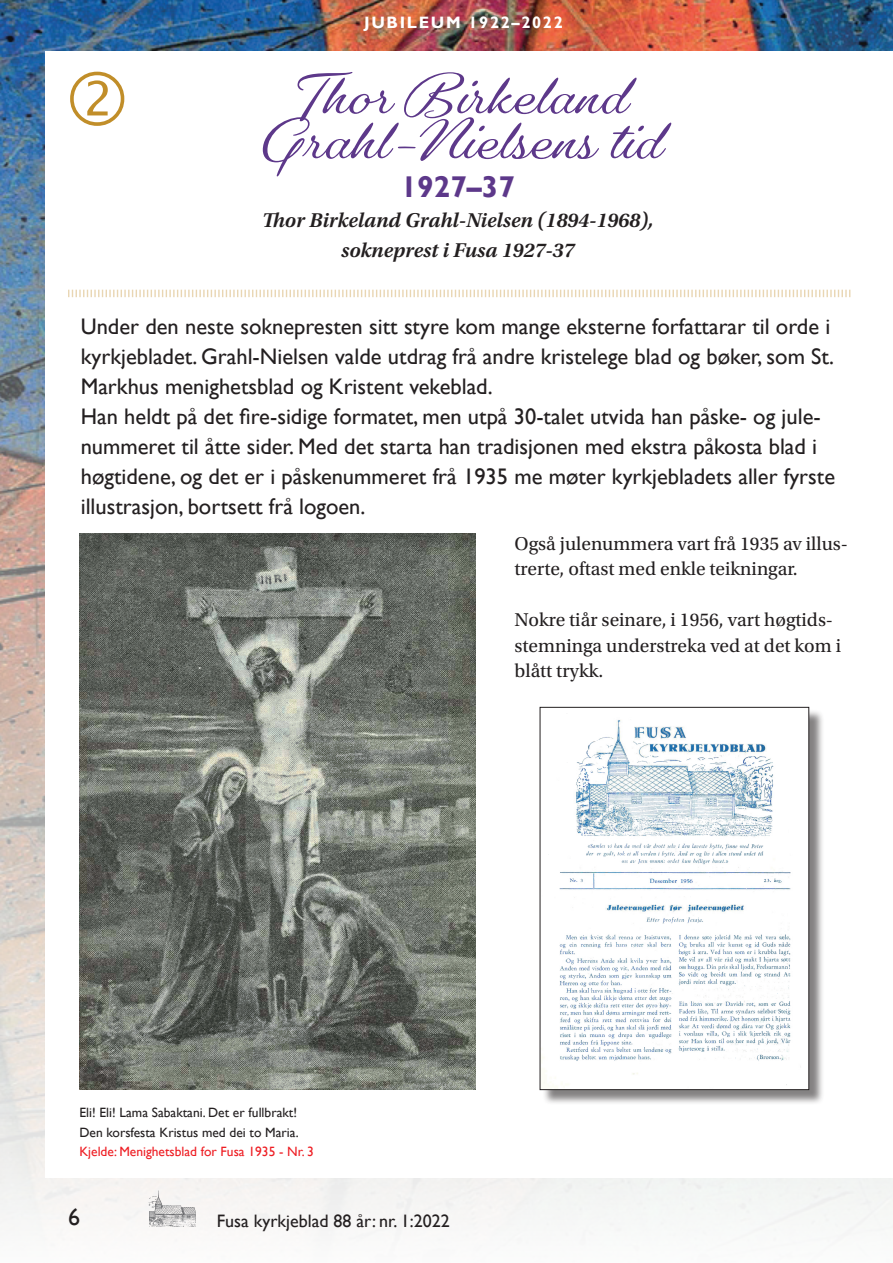
<style>
.page{position:relative;width:893px;height:1263px;background:#fff}
.page>*{position:absolute;margin:0;border:0;box-sizing:border-box;transform-origin:0 0}
.t1{font:700 54px/45px "Gautreaux";color:#5d388a;text-align:center}
.t2{font:700 30px "Gill Sans";color:#5d388a}
.t3{font:24px "Gill Sans";color:#231f20}
.t4{font:22.5px/30px "Gill Sans";color:#231f20}
.t5{font:italic 600 21px/30px "Utopia Std";color:#231f20;text-align:center}
.t6{font:19.5px/25.5px "Utopia Std";color:#231f20}
.t7{font:18px "Gill Sans";color:#231f20}
.t8{font:700 16.5px "Gill Sans";letter-spacing:.1em;color:#fff}
.t9{font:13.5px/19.5px "Gill Sans";color:#231f20}
.t10{font:13.5px "Gill Sans";color:#ee1d23}
</style>
<div class="page">
<img style="left:0;top:0;width:893px;height:1231px">
<div style="left:45px;top:52px;width:848px;height:1126px;background:#fff"></div>
<svg style="left:68px;top:289px;width:783px;height:9px"></svg>
<img style="left:79px;top:533px;width:396px;height:556px">
<div style="left:542px;top:709px;width:283px;height:396px;background:#231f20;opacity:.56"></div>
<img style="left:542px;top:709px;width:265px;height:379px">
<div style="left:540px;top:707px;width:269px;height:383px;border:1px solid #231f20"></div>
<p class="t8" style="left:364px;top:13px;width:200px">JUBILEUM 1922–2022</p>
<h1 class="t1" style="left:256px;top:72px;width:406px">Thor Birkeland<br>Grahl-Nielsens tid</h1>
<h2 class="t2" style="left:401px;top:169px;width:116px">1927–37</h2>
<p class="t5" style="left:262px;top:205px;width:393px">Thor Birkeland Grahl-Nielsen (1894-1968), sokneprest i Fusa 1927-37</p>
<p class="t4" style="left:81px;top:312px;width:756px">Under den neste soknepresten sitt styre kom mange eksterne forfattarar til orde i kyrkjebladet. Grahl-Nielsen valde utdrag frå andre kristelege blad og bøker, som St.<br>Markhus menighetsblad og Kristent vekeblad.<br>Han heldt på det fire-sidige formatet, men utpå 30-talet utvida han påske- og jule&shy;nummeret til åtte sider. Med det starta han tradisjonen med ekstra påkosta blad i høgtidene, og det er i påskenummeret frå 1935 me møter kyrkjebladets aller fyrste illustrasjon, bortsett frå logoen.</p>
<p class="t6" style="left:514px;top:531px;width:335px">Også julenummera vart frå 1935 av illus&shy;trerte, oftast med enkle teikningar.</p>
<p class="t6" style="left:514px;top:607px;width:328px">Nokre tiår seinare, i 1956, vart høgtids&shy;stemninga understreka ved at det kom i blått trykk.</p>
<p class="t9" style="left:79px;top:1103px;width:221px">Eli! Eli! Lama Sabaktani. Det er fullbrakt!<br>Den korsfesta Kristus med dei to Maria.</p>
<p class="t10" style="left:79px;top:1144px;width:236px">Kjelde: Menighetsblad for Fusa 1935 - Nr. 3</p>
<p class="t3" style="left:68px;top:1203px;width:13px">6</p>
<p class="t7" style="left:217px;top:1210px;width:234px">Fusa kyrkjeblad 88 år: nr. 1:2022</p>
</div>
